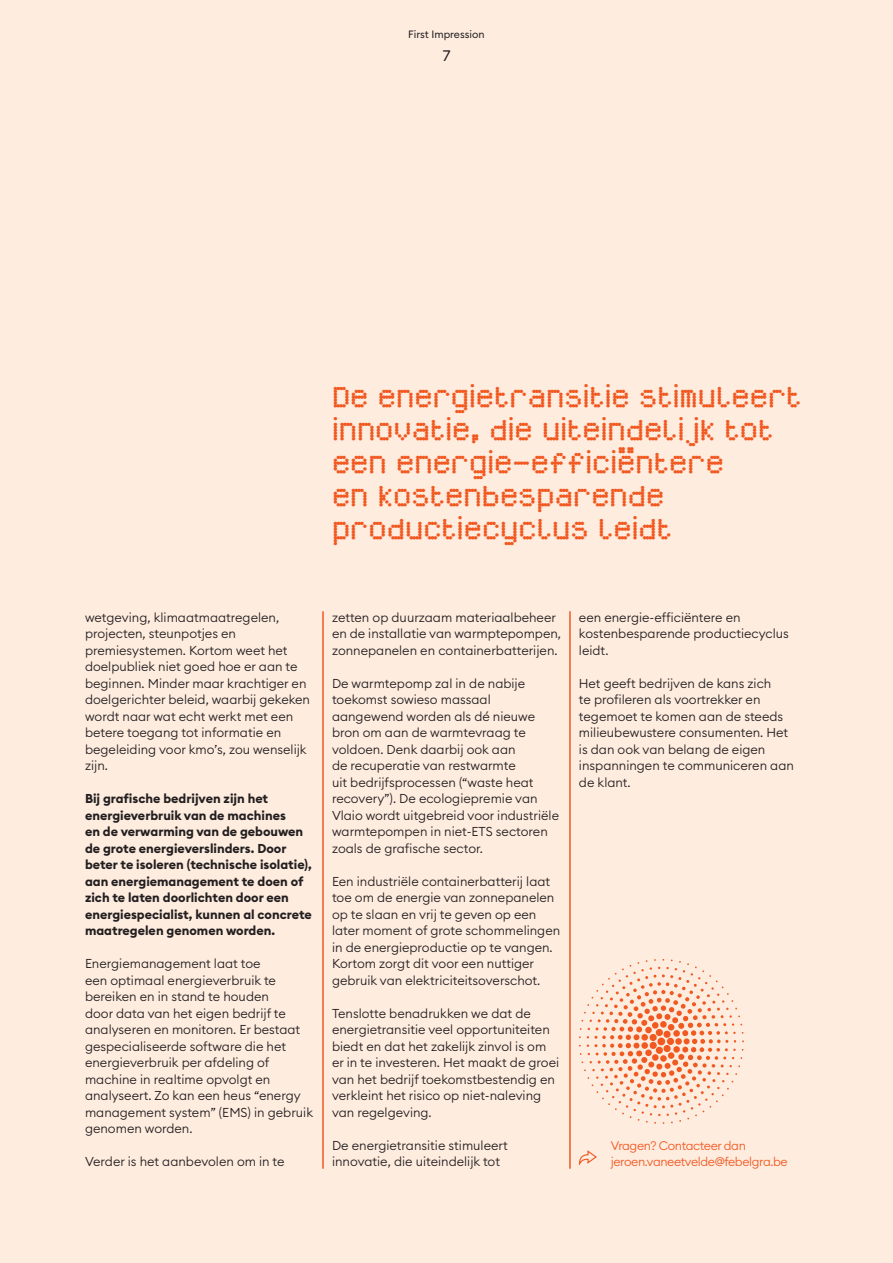
<style>
.page{position:relative;width:893px;height:1263px;background:#feecdf}
.page>*{position:absolute;margin:0;border:0;box-sizing:border-box;transform-origin:0 0}
.t1{font:700 24px/33px "Astalamet Pro";color:#f15921}
.t2{font:15px "Euclid Circular B";color:#231f20}
.t3{font:300 12.75px/16.5px "Euclid Circular B";color:#231f20}
.t4{font:700 12.75px/16.5px "Euclid Circular B";color:#231f20}
.t5{font:300 12.3px/16.5px "Euclid Circular B";letter-spacing:-.03em;color:#f15921}
.t6{font:10.5px "Euclid Circular B";color:#231f20}
</style>
<div class="page">
<hr style="left:323px;top:611px;width:1px;height:558px;background:#f15921">
<hr style="left:570px;top:611px;width:1px;height:558px;background:#f15921">
<svg style="left:579px;top:1150px;width:18px;height:16px"></svg>
<svg style="left:579px;top:959px;width:165px;height:165px"></svg>
<p class="t6" style="left:408px;top:28px;width:78px">First Impression</p>
<p class="t2" style="left:443px;top:46px;width:9px">7</p>
<h1 class="t1" style="left:332px;top:379px;width:471px">De energietransitie stimuleert innovatie, die uiteindelijk tot een energie-efficiëntere<br>en kostenbesparende productiecyclus leidt</h1>
<p class="t3" style="left:85px;top:609px;width:226px">wetgeving, klimaatmaatregelen, projecten, steunpotjes en premiesystemen. Kortom weet het doelpubliek niet goed hoe er aan te beginnen. Minder maar krachtiger en doelgerichter beleid, waarbij gekeken wordt naar wat echt werkt met een betere toegang tot informatie en begeleiding voor kmo’s, zou wenselijk zijn.</p>
<p class="t4" style="left:85px;top:790px;width:228px">Bij grafische bedrijven zijn het energieverbruik van de machines<br>en de verwarming van de gebouwen de grote energieverslinders. Door beter te isoleren (technische isolatie), aan energiemanagement te doen of zich te laten doorlichten door een energiespecialist, kunnen al concrete maatregelen genomen worden.</p>
<p class="t3" style="left:85px;top:955px;width:230px">Energiemanagement laat toe<br>een optimaal energieverbruik te bereiken en in stand te houden<br>door data van het eigen bedrijf te analyseren en monitoren. Er bestaat gespecialiseerde software die het energieverbruik per afdeling of machine in realtime opvolgt en analyseert. Zo kan een heus “energy management system” (EMS) in gebruik genomen worden.</p>
<p class="t3" style="left:85px;top:1153px;width:201px">Verder is het aanbevolen om in te</p>
<p class="t3" style="left:332px;top:609px;width:231px">zetten op duurzaam materiaalbeheer en de installatie van warmptepompen, zonnepanelen en containerbatterijen.</p>
<p class="t3" style="left:332px;top:675px;width:229px">De warmtepomp zal in de nabije toekomst sowieso massaal aangewend worden als dé nieuwe bron om aan de warmtevraag te voldoen. Denk daarbij ook aan<br>de recuperatie van restwarmte<br>uit bedrijfsprocessen (“waste heat recovery”). De ecologiepremie van<br>Vlaio wordt uitgebreid voor industriële warmtepompen in niet-ETS sectoren zoals de grafische sector.</p>
<p class="t3" style="left:332px;top:873px;width:230px">Een industriële containerbatterij laat toe om de energie van zonnepanelen op te slaan en vrij te geven op een later moment of grote schommelingen in de energieproductie op te vangen.<br>Kortom zorgt dit voor een nuttiger gebruik van elektriciteitsoverschot.</p>
<p class="t3" style="left:332px;top:1005px;width:229px">Tenslotte benadrukken we dat de energietransitie veel opportuniteiten biedt en dat het zakelijk zinvol is om er in te investeren. Het maakt de groei van het bedrijf toekomstbestendig en verkleint het risico op niet-naleving van regelgeving.</p>
<p class="t3" style="left:332px;top:1137px;width:177px">De energietransitie stimuleert innovatie, die uiteindelijk tot</p>
<p class="t3" style="left:579px;top:609px;width:211px">een energie-efficiëntere en kostenbesparende productiecyclus leidt.</p>
<p class="t3" style="left:579px;top:675px;width:216px">Het geeft bedrijven de kans zich<br>te profileren als voortrekker en tegemoet te komen aan de steeds milieubewustere consumenten. Het is dan ook van belang de eigen inspanningen te communiceren aan de klant.</p>
<p class="t5" style="left:611px;top:1137px;width:178px">Vragen? Contacteer dan jeroen.vaneetvelde@febelgra.be</p>
</div>
